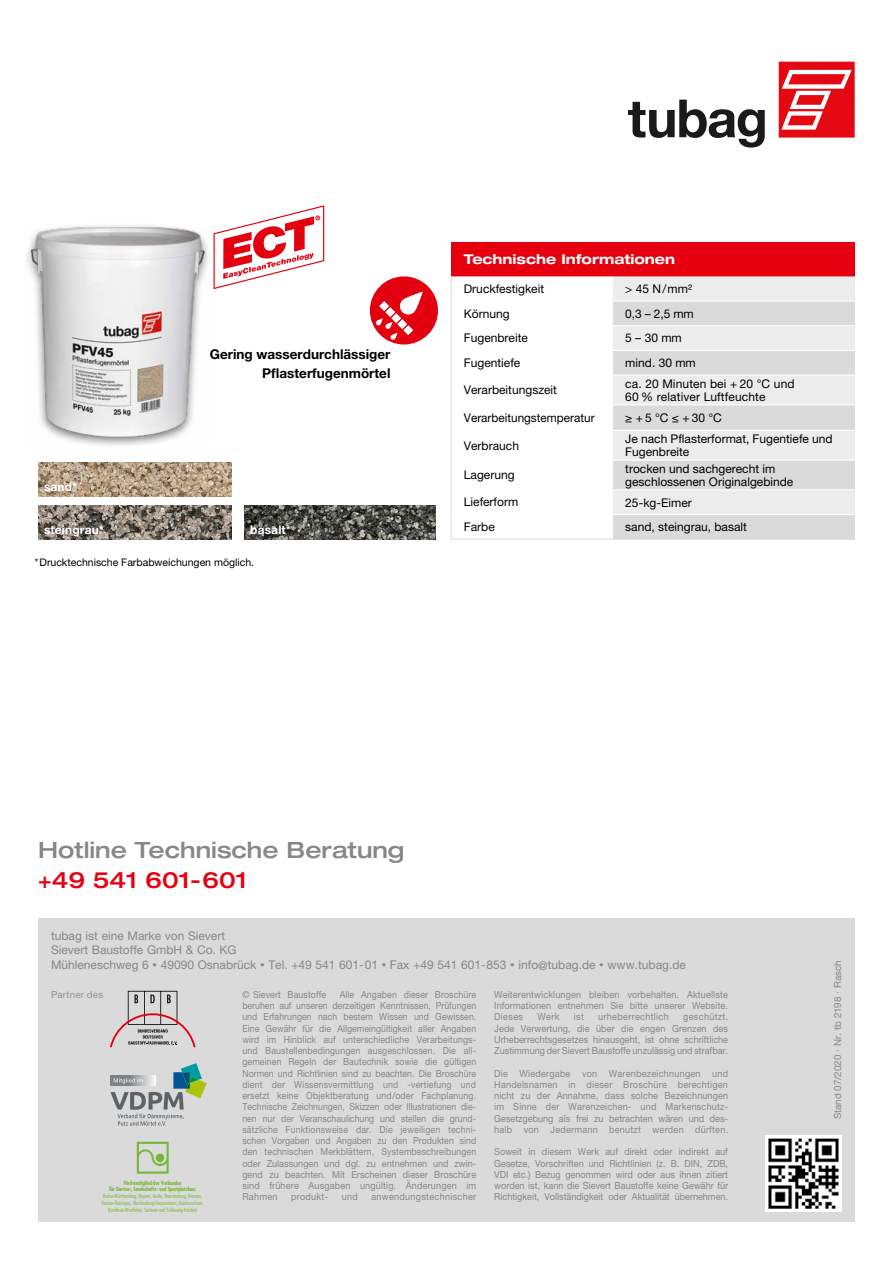
<style>
.page{position:relative;width:893px;height:1263px;background:#fff}
.page>*{position:absolute;margin:0;border:0;box-sizing:border-box;transform-origin:0 0}
.t1{font:500 expanded 22.5px "Helvetica Neue LT Pro";color:#878786}
.t2{font:500 expanded 22.5px "Helvetica Neue LT Pro";color:#e6000f}
.t3{font:700 13.5px/18.9px "Helvetica Neue LT Pro";color:#000;text-align:right}
.t4{font:700 expanded 13.5px "Helvetica Neue LT Pro";color:#fff}
.t5{font:12px/13.5px "Helvetica Neue LT Pro";color:#000}
.t6{font:12px/14.4px "Helvetica Neue LT Pro";color:#878786}
.t7{font:700 12px "Helvetica Neue LT Pro";letter-spacing:.01em;color:#fff}
.t8{font:10.5px "Helvetica Neue LT Pro";color:#000}
.t9{font:9.75px/11.2px "Helvetica Neue LT Pro";letter-spacing:.01em;color:#878786;scale:.9 1}
.t10{font:9.75px/11.2px "Helvetica Neue LT Pro";letter-spacing:.01em;color:#878786;text-align:justify;scale:.93 1}
.t11{font:9.75px "Helvetica Neue LT Pro";letter-spacing:.03em;color:#878786;scale:.93 1}
.t12{font:9.75px "Helvetica Neue LT Pro";letter-spacing:.01em;color:#878786}
.t13{font:9.75px "Helvetica Neue LT Pro";letter-spacing:.035em;color:#878786;scale:.93 1}
.t14{font:9.75px "Helvetica Neue LT Pro";letter-spacing:.02em;color:#919292}
.t15{font:300 condensed 5.7px/6.8px "Futura";letter-spacing:.01em;color:#74b836;text-align:center}
.t16{font:700 condensed 5.7px/6.8px "Futura";letter-spacing:-.015em;color:#74b836;text-align:center}
.s1{font-size:9px}
</style>
<div class="page">
<div style="left:451px;top:242px;width:404px;height:34px;background:#e6000f"></div>
<div style="left:613px;top:276px;width:242px;height:24px;background:#ececed"></div>
<svg style="left:613px;top:302px;width:242px;height:237px;background:#e2e2e2"></svg>
<hr style="left:613px;top:325px;width:242px;height:1px;background:#fff">
<hr style="left:613px;top:350px;width:242px;height:1px;background:#fff">
<hr style="left:613px;top:374px;width:242px;height:2px;background:#fff">
<hr style="left:613px;top:404px;width:242px;height:1px;background:#fff">
<hr style="left:613px;top:430px;width:242px;height:1px;background:#fff">
<hr style="left:613px;top:460px;width:242px;height:1px;background:#fff">
<hr style="left:451px;top:539px;width:162px;height:1px;background:#dadada">
<hr style="left:613px;top:539px;width:242px;height:1px;background:#dadada">
<svg style="left:451px;top:276px;width:1px;height:99px"></svg>
<hr style="left:451px;top:375px;width:1px;height:30px;background:#dadada">
<svg style="left:451px;top:405px;width:1px;height:25px"></svg>
<hr style="left:451px;top:430px;width:1px;height:30px;background:#dadada">
<hr style="left:451px;top:460px;width:1px;height:30px;background:#dadada">
<svg style="left:451px;top:490px;width:1px;height:49px"></svg>
<hr style="left:451px;top:514px;width:161px;height:1px;background:#fff">
<hr style="left:613px;top:489px;width:242px;height:1px;background:#fff">
<hr style="left:613px;top:514px;width:242px;height:1px;background:#fff">
<div style="left:779px;top:62px;width:75px;height:75px;background:#e30812"></div>
<div style="left:779px;top:62px;width:76px;height:76px;border:2px solid #e30812"></div>
<svg style="left:781px;top:70px;width:71px;height:60px"></svg>
<svg style="left:628px;top:100px;width:137px;height:48px"></svg>
<img style="left:38px;top:462px;width:194px;height:34px">
<img style="left:38px;top:505px;width:194px;height:34px">
<img style="left:244px;top:505px;width:192px;height:34px">
<svg style="left:370px;top:276px;width:68px;height:68px"></svg>
<svg style="left:214px;top:205px;width:110px;height:84px"></svg>
<div style="left:23px;top:223px;width:190px;height:226px;background:#000;opacity:.55"></div>
<img style="left:27px;top:227px;width:183px;height:215px">
<div style="left:38px;top:918px;width:817px;height:304px;background:#dadada"></div>
<svg style="left:110px;top:991px;width:86px;height:56px"></svg>
<img style="left:766px;top:1135px;width:76px;height:76px">
<svg style="left:137px;top:1142px;width:32px;height:32px"></svg>
<svg style="left:111px;top:1063px;width:96px;height:63px"></svg>
<h2 class="t3" style="left:210px;top:345px;width:182px">Gering wasserdurchlässiger<br>Pflasterfugenmörtel</h2>
<p class="t7" style="left:44px;top:479px;width:35px">sand*</p>
<p class="t7" style="left:44px;top:522px;width:61px">steingrau*</p>
<p class="t7" style="left:250px;top:522px;width:42px">basalt*</p>
<p class="t8" style="left:35px;top:556px;width:221px">*Drucktechnische Farbabweichungen möglich.</p>
<h2 class="t4" style="left:464px;top:251px;width:213px">Technische Informationen</h2>
<p class="t5" style="left:464px;top:282px;width:82px">Druckfestigkeit</p>
<p class="t5" style="left:625px;top:282px;width:68px">&gt; 45 N/mm²</p>
<p class="t5" style="left:464px;top:306px;width:47px">Körnung</p>
<p class="t5" style="left:625px;top:306px;width:70px">0,3 – 2,5 mm</p>
<p class="t5" style="left:464px;top:331px;width:66px">Fugenbreite</p>
<p class="t5" style="left:625px;top:331px;width:58px">5 – 30 mm</p>
<p class="t5" style="left:464px;top:356px;width:58px">Fugentiefe</p>
<p class="t5" style="left:625px;top:356px;width:72px">mind. 30 mm</p>
<p class="t5" style="left:464px;top:383px;width:95px">Verarbeitungszeit</p>
<p class="t5" style="left:625px;top:376px;width:171px">ca. 20 Minuten bei + 20 °C und<br>60 % relativer Luftfeuchte</p>
<p class="t5" style="left:464px;top:411px;width:132px">Verarbeitungstemperatur</p>
<p class="t5" style="left:625px;top:411px;width:98px">≥ + 5 °C ≤ + 30 °C</p>
<p class="t5" style="left:464px;top:438px;width:57px">Verbrauch</p>
<p class="t5" style="left:625px;top:432px;width:209px">Je nach Pflasterformat, Fugentiefe und<br>Fugenbreite</p>
<p class="t5" style="left:464px;top:468px;width:52px">Lagerung</p>
<p class="t5" style="left:625px;top:461px;width:170px">trocken und sachgerecht im geschlossenen Originalgebinde</p>
<p class="t5" style="left:464px;top:495px;width:56px">Lieferform</p>
<p class="t5" style="left:625px;top:495px;width:68px">25-kg-Eimer</p>
<p class="t5" style="left:464px;top:520px;width:32px">Farbe</p>
<p class="t5" style="left:625px;top:520px;width:123px">sand, steingrau, basalt</p>
<h1 class="t1" style="left:38px;top:836px;width:368px">Hotline Technische Beratung</h1>
<h1 class="t2" style="left:38px;top:866px;width:210px">+49 541 601-601</h1>
<p class="t6" style="left:51px;top:928px;width:636px">tubag ist eine Marke von Sievert<br>Sievert Baustoffe GmbH &amp; Co. KG<br>Mühleneschweg 6 <span class="s1">•</span> 49090 Osnabrück <span class="s1">•</span> Tel. +49 541 601- 01 <span class="s1">•</span> Fax +49 541 601- 853 <span class="s1">•</span> info@tubag.de <span class="s1">•</span> www.tubag.de</p>
<p class="t9" style="left:242px;top:988px;width:95px">© Sievert Baustoffe</p>
<p class="t14" style="left:51px;top:988px;width:54px">Partner des</p>
<p class="t9" style="left:242px;top:988px;width:262px;text-indent:97px">Alle Angaben dieser Broschüre beruhen auf unseren derzeitigen Kenntnissen, Prüfungen und Erfahrungen nach bestem Wissen und Gewissen.<br>Eine Gewähr für die Allgemeingültigkeit aller Angaben wird im Hinblick auf unterschiedliche Verarbeitungs&shy;und Baustellenbedingungen ausgeschlossen. Die all&shy;gemeinen Regeln der Bautechnik sowie die gültigen Normen und Richtlinien sind zu beachten. Die Broschüre dient der Wissensvermittlung und -vertiefung und ersetzt keine Objektberatung und/oder Fachplanung.<br>Technische Zeichnungen, Skizzen oder Illustrationen die&shy;nen nur der Veranschaulichung und stellen die grund&shy;sätzliche Funktionsweise dar. Die jeweiligen techni&shy;schen Vorgaben und Angaben zu den Produkten sind den technischen Merkblättern, Systembeschreibungen oder Zulassungen und dgl. zu entnehmen und zwin&shy;gend zu beachten. Mit Erscheinen dieser Broschüre sind frühere Ausgaben ungültig. Änderungen im Rahmen</p>
<p class="t10" style="left:494px;top:988px;width:253px">Weiterentwicklungen bleiben vorbehalten. Aktuellste Informationen entnehmen Sie bitte unserer Website.<br>Dieses</p>
<p class="t10" style="left:494px;top:1011px;width:253px;text-indent:189px">geschützt.<br>Jede Verwertung, die über die engen Grenzen des Urheberrechtsgesetzes hinausgeht, ist ohne schriftliche Zustimmung der Sievert Baustoffe unzulässig und strafbar.</p>
<p class="t10" style="left:494px;top:1067px;width:253px">Die Wiedergabe von Warenbezeichnungen und Handelsnamen in dieser Broschüre berechtigen nicht zu der Annahme, dass solche Bezeichnungen im Sinne der Warenzeichen- und Markenschutz-Gesetzgebung als frei zu betrachten wären und des&shy;halb von Jedermann benutzt werden dürften.</p>
<p class="t10" style="left:494px;top:1146px;width:253px">Soweit in diesem Werk auf direkt oder indirekt auf Gesetze, Vorschriften und Richtlinien (z. B. DIN, ZDB, VDI etc.) Bezug genommen wird oder aus ihnen zitiert worden ist, kann die Sievert Baustoffe keine Gewähr für Richtigkeit, Vollständigkeit oder Aktualität übernehmen.</p>
<p class="t10" style="left:537px;top:1011px;width:25px">Werk</p>
<p class="t10" style="left:574px;top:1011px;width:12px">ist</p>
<p class="t13" style="left:598px;top:1011px;width:77px">urheberrechtlich</p>
<p class="t16" style="left:109px;top:1179px;width:88px">Fördermitglied des Verbandes<br>für Garten-, Landschafts- und Sportplatzbau:</p>
<p class="t15" style="left:102px;top:1193px;width:104px">Baden-Württemberg, Bayern, Berlin, Brandenburg, Bremen,<br>Hessen-Thüringen, Mecklenburg-Vorpommern, Niedersachsen,<br>Nordrhein-Westfalen, Sachsen und Schleswig-Holstein</p>
<p class="t11" style="left:291px;top:1191px;width:40px">produkt-</p>
<p class="t10" style="left:342px;top:1191px;width:19px">und</p>
<p class="t11" style="left:371px;top:1191px;width:114px">anwendungstechnischer</p>
<p class="t12" style="left:832px;top:1119px;width:160px;rotate:-90deg">Stand 07/2020 · Nr. tb 2198 · Rasch</p>
</div>
